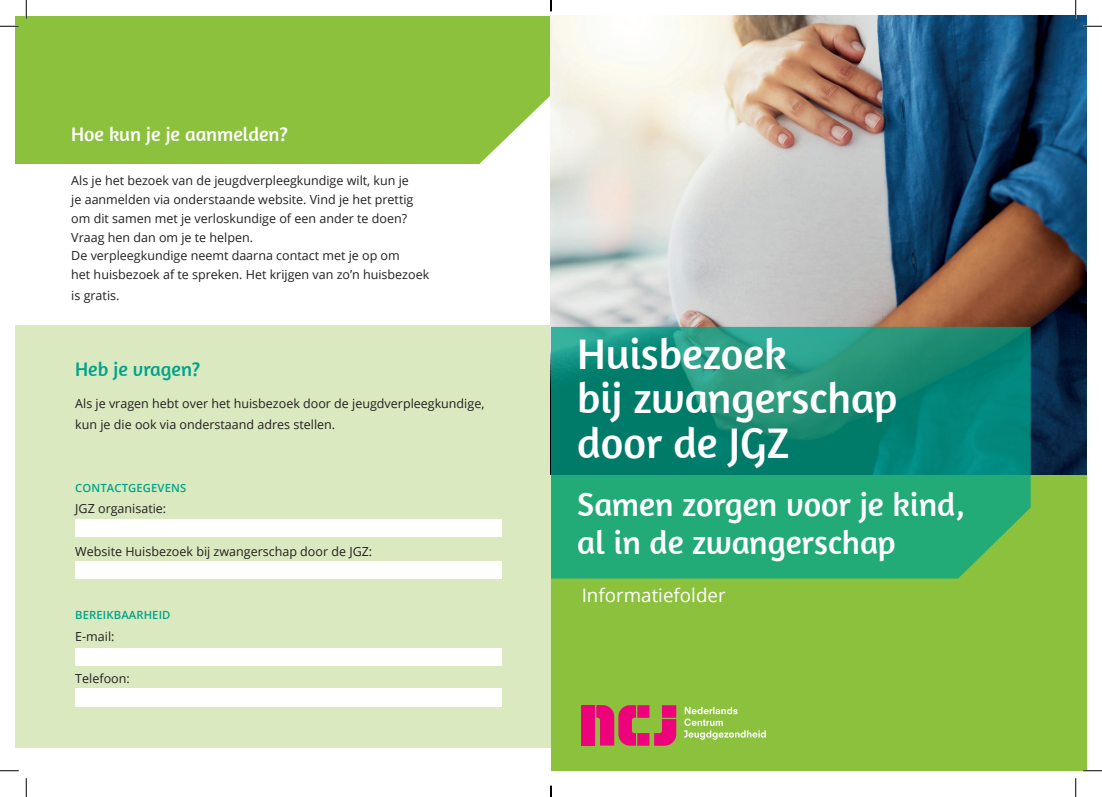
<style>
.page{position:relative;width:1102px;height:797px;background:#fff}
.page>*{position:absolute;margin:0;border:0;box-sizing:border-box;transform-origin:0 0}
.t1{font:43.75px/44.4px "Amaranth";color:#fff}
.t2{font:33.75px/37.5px "Amaranth";color:#fff}
.t3{font:20px "Amaranth";color:#fff}
.t4{font:20px "Amaranth";color:#00a38a}
.t5{font:18.75px "Open Sans";color:#fff}
.t6{font:12.5px/18.8px "Open Sans";color:#231f20}
.t7{font:600 11.25px "Open Sans";letter-spacing:.01em;color:#00a38a}
</style>
<div class="page">
<div style="left:16px;top:16px;width:535px;height:147px;background:#8cc13e"></div>
<svg style="left:479px;top:95px;width:72px;height:69px"></svg>
<div style="left:16px;top:326px;width:535px;height:422px;background:#dae9c0"></div>
<div style="left:551px;top:475px;width:535px;height:295px;background:#8cc13e"></div>
<img style="left:551px;top:16px;width:535px;height:459px">
<svg style="left:684px;top:707px;width:81px;height:32px"></svg>
<svg style="left:596px;top:705px;width:80px;height:40px"></svg>
<div style="left:581px;top:705px;width:14px;height:40px;background:#ed027c"></div>
<svg style="left:551px;top:327px;width:479px;height:251px"></svg>
<div style="left:75px;top:519px;width:426px;height:17px;background:#fff"></div>
<div style="left:76px;top:562px;width:426px;height:17px;background:#fff"></div>
<div style="left:76px;top:648px;width:426px;height:17px;background:#fff"></div>
<div style="left:76px;top:688px;width:426px;height:19px;background:#fff"></div>
<svg style="left:0;top:25px;width:19px;height:2px"></svg>
<svg style="left:1083px;top:25px;width:18px;height:2px"></svg>
<svg style="left:0;top:770px;width:19px;height:1px"></svg>
<svg style="left:1083px;top:770px;width:18px;height:1px"></svg>
<svg style="left:25px;top:0;width:2px;height:19px"></svg>
<svg style="left:25px;top:778px;width:2px;height:19px"></svg>
<svg style="left:1074px;top:0;width:2px;height:19px"></svg>
<svg style="left:1075px;top:778px;width:1px;height:19px"></svg>
<svg style="left:550px;top:785px;width:1px;height:12px"></svg>
<h3 class="t3" style="left:71px;top:122px;width:218px">Hoe kun je je aanmelden?</h3>
<p class="t6" style="left:71px;top:171px;width:359px">Als je het bezoek van de jeugdverpleegkundige wilt, kun je<br>je aanmelden via onderstaande website. Vind je het prettig om dit samen met je verloskundige of een ander te doen?<br>Vraag hen dan om je te helpen.<br>De verpleegkundige neemt daarna contact met je op om<br>het huisbezoek af te spreken. Het krijgen van zo’n huisbezoek</p>
<p class="t6" style="left:71px;top:286px;width:50px">is gratis.</p>
<h3 class="t4" style="left:75px;top:357px;width:126px">Heb je vragen?</h3>
<p class="t6" style="left:75px;top:392px;width:410px;line-height:21.2px">Als je vragen hebt over het huisbezoek door de jeugdverpleegkundige, kun je die ook via onderstaand adres stellen.</p>
<p class="t7" style="left:75px;top:480px;width:112px">CONTACTGEGEVENS</p>
<p class="t6" style="left:75px;top:499px;width:92px">JGZ organisatie:</p>
<p class="t6" style="left:75px;top:541px;width:298px">Website Huisbezoek bij zwangerschap door de JGZ:</p>
<p class="t7" style="left:75px;top:607px;width:97px">BEREIKBAARHEID</p>
<p class="t6" style="left:75px;top:626px;width:41px">E-mail:</p>
<p class="t6" style="left:75px;top:669px;width:56px">Telefoon:</p>
<h1 class="t1" style="left:577px;top:331px;width:321px">Huisbezoek<br>bij zwangerschap door de JGZ</h1>
<h2 class="t2" style="left:577px;top:485px;width:389px">Samen zorgen voor je kind, al in de zwangerschap</h2>
<h3 class="t5" style="left:581px;top:582px;width:145px">Informatiefolder</h3>
</div>
